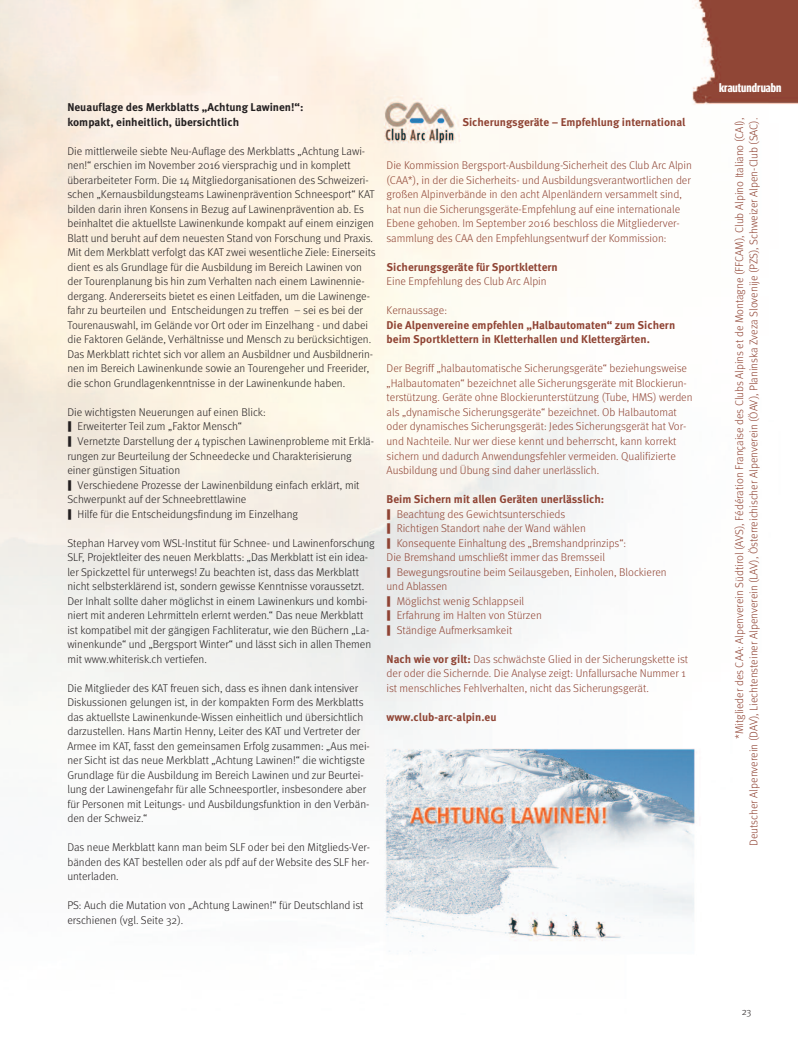
<style>
.page{position:relative;width:798px;height:1053px;background:#fff}
.page>*{position:absolute;margin:0;border:0;box-sizing:border-box;transform-origin:0 0}
.t1{font:700 12.5px "Meta Headline OT Comp";color:#fff}
.t2{font:300 11.25px/14.5px "Meta OT";color:#231f20}
.t3{font:300 11.25px/14.5px "Meta OT";color:#8f4333}
.t4{font:700 11.25px/14.5px "Meta OT";color:#8f4333}
.t5{font:700 11.25px/14.5px "Meta OT";color:#231f20}
.t6{font:300 10px "Meta OT";color:#231f20}
.s1{font-weight:700}
</style>
<div class="page">
<img style="left:0;top:0;width:797px;height:953px">
<p class="t5" style="left:67px;top:101px;width:238px">Neuauflage des Merkblatts „Achtung Lawinen!“: kompakt, einheitlich, übersichtlich</p>
<p class="t2" style="left:67px;top:144px;width:310px">Die mittlerweile siebte Neu-Auflage des Merkblatts „Achtung Lawi&shy;nen!“ erschien im November 2016 viersprachig und in komplett überarbeiteter Form. Die 14 Mitgliedorganisationen des Schweizeri&shy;schen „Kernausbildungsteams Lawinenprävention Schneesport“ KAT bilden darin ihren Konsens in Bezug auf Lawinenprävention ab. Es beinhaltet die aktuellste Lawinenkunde kompakt auf einem einzigen Blatt und beruht auf dem neuesten Stand von Forschung und Praxis.<br>Mit dem Merkblatt verfolgt das KAT zwei wesentliche Ziele: Einerseits dient es als Grundlage für die Ausbildung im Bereich Lawinen von der Tourenplanung bis hin zum Verhalten nach einem Lawinennie&shy;dergang. Andererseits bietet es einen Leitfaden, um die Lawinenge&shy;fahr zu beurteilen und Entscheidungen zu treffen – sei es bei der Tourenauswahl, im Gelände vor Ort oder im Einzelhang - und dabei die Faktoren Gelände, Verhältnisse und Mensch zu berücksichtigen.<br>Das Merkblatt richtet sich vor allem an Ausbildner und Ausbildnerin&shy;nen im Bereich Lawinenkunde sowie an Tourengeher und Freerider, die schon Grundlagenkenntnisse in der Lawinenkunde haben.</p>
<p class="t2" style="left:67px;top:405px;width:308px">Die wichtigsten Neuerungen auf einen Blick:<br>❙ Erweiterter Teil zum „Faktor Mensch“<br>❙ Vernetzte Darstellung der 4 typischen Lawinenprobleme mit Erklä&shy;rungen zur Beurteilung der Schneedecke und Charakterisierung einer günstigen Situation<br>❙ Verschiedene Prozesse der Lawinenbildung einfach erklärt, mit Schwerpunkt auf der Schneebrettlawine<br>❙ Hilfe für die Entscheidungsfindung im Einzelhang</p>
<p class="t2" style="left:67px;top:536px;width:309px">Stephan Harvey vom WSL-Institut für Schnee- und Lawinenforschung SLF, Projektleiter des neuen Merkblatts: „Das Merkblatt ist ein idea&shy;ler Spickzettel für unterwegs! Zu beachten ist, dass das Merkblatt nicht selbsterklärend ist, sondern gewisse Kenntnisse voraussetzt.<br>Der Inhalt sollte daher möglichst in einem Lawinenkurs und kombi&shy;niert mit anderen Lehrmitteln erlernt werden.“ Das neue Merkblatt ist kompatibel mit der gängigen Fachliteratur, wie den Büchern „La&shy;winenkunde“ und „Bergsport Winter“ und lässt sich in allen Themen mit www.whiterisk.ch vertiefen.</p>
<p class="t2" style="left:67px;top:681px;width:304px">Die Mitglieder des KAT freuen sich, dass es ihnen dank intensiver Diskussionen gelungen ist, in der kompakten Form des Merkblatts das aktuellste Lawinenkunde-Wissen einheitlich und übersichtlich darzustellen. Hans Martin Henny, Leiter des KAT und Vertreter der Armee im KAT, fasst den gemeinsamen Erfolg zusammen: „Aus mei&shy;ner Sicht ist das neue Merkblatt „Achtung Lawinen!“ die wichtigste Grundlage für die Ausbildung im Bereich Lawinen und zur Beurtei&shy;lung der Lawinengefahr für alle Schneesportler, insbesondere aber für Personen mit Leitungs- und Ausbildungsfunktion in den Verbän&shy;den der Schweiz.“</p>
<p class="t2" style="left:67px;top:840px;width:304px;text-align:justify">Das neue Merkblatt kann man beim SLF oder bei den Mitglieds-Ver&shy;bänden des KAT bestellen oder als pdf auf der Website des SLF her&shy;unterladen.</p>
<p class="t2" style="left:67px;top:898px;width:297px">PS: Auch die Mutation von „Achtung Lawinen!“ für Deutschland ist erschienen (vgl. Seite 32).</p>
<p class="t4" style="left:462px;top:115px;width:224px">Sicherungsgeräte – Empfehlung international</p>
<p class="t3" style="left:386px;top:159px;width:307px">Die Kommission Bergsport-Ausbildung-Sicherheit des Club Arc Alpin (CAA*), in der die Sicherheits- und Ausbildungsverantwortlichen der großen Alpinverbände in den acht Alpenländern versammelt sind, hat nun die Sicherungsgeräte-Empfehlung auf eine internationale Ebene gehoben. Im September 2016 beschloss die Mitgliederver&shy;sammlung des CAA den Empfehlungsentwurf der Kommission:</p>
<p class="t4" style="left:386px;top:260px;width:173px">Sicherungsgeräte für Sportklettern</p>
<p class="t3" style="left:386px;top:275px;width:161px">Eine Empfehlung des Club Arc Alpin</p>
<p class="t3" style="left:386px;top:304px;width:62px">Kernaussage:</p>
<p class="t4" style="left:386px;top:318px;width:290px">Die Alpenvereine empfehlen „Halbautomaten“ zum Sichern beim Sportklettern in Kletterhallen und Klettergärten.</p>
<p class="t3" style="left:386px;top:362px;width:307px">Der Begriff „halbautomatische Sicherungsgeräte“ beziehungsweise „Halbautomaten“ bezeichnet alle Sicherungsgeräte mit Blockierun&shy;terstützung. Geräte ohne Blockierunterstützung (Tube, HMS) werden als „dynamische Sicherungsgeräte“ bezeichnet. Ob Halbautomat oder dynamisches Sicherungsgerät: Jedes Sicherungsgerät hat Vor&shy;und Nachteile. Nur wer diese kennt und beherrscht, kann korrekt sichern und dadurch Anwendungsfehler vermeiden. Qualifizierte Ausbildung und Übung sind daher unerlässlich.</p>
<p class="t3" style="left:386px;top:492px;width:281px"><span class="s1">Beim Sichern mit allen Geräten unerlässlich:<br></span>❙ Beachtung des Gewichtsunterschieds<br>❙ Richtigen Standort nahe der Wand wählen<br>❙ Konsequente Einhaltung des „Bremshandprinzips“:<br>Die Bremshand umschließt immer das Bremsseil<br>❙ Bewegungsroutine beim Seilausgeben, Einholen, Blockieren und Ablassen<br>❙ Möglichst wenig Schlappseil<br>❙ Erfahrung im Halten von Stürzen<br>❙ Ständige Aufmerksamkeit</p>
<p class="t3" style="left:386px;top:652px;width:303px"><span class="s1">Nach wie vor gilt:</span> Das schwächste Glied in der Sicherungskette ist der oder die Sichernde. Die Analyse zeigt: Unfallursache Nummer 1 ist menschliches Fehlverhalten, nicht das Sicherungsgerät.</p>
<p class="t4" style="left:386px;top:710px;width:111px">www.club-arc-alpin.eu</p>
<p class="t1" style="left:718px;top:83px;width:64px">krautundruabn</p>
<p class="t3" style="left:732px;top:845px;width:729px;text-align:right;rotate:-90deg">*Mitglieder des CAA: Alpenverein Südtirol (AVS), Fédération Française des Clubs Alpins et de Montagne (FFCAM), Club Alpino Italiano (CAI),<br>Deutscher Alpenverein (DAV), Liechtensteiner Alpenverein (LAV), Österreichischer Alpenverein (ÖAV), Planinska Zveza Slovenije (PZS), Schweizer Alpen-Club (SAC).</p>
<p class="t6" style="left:741px;top:1007px;width:11px">23</p>
</div>
